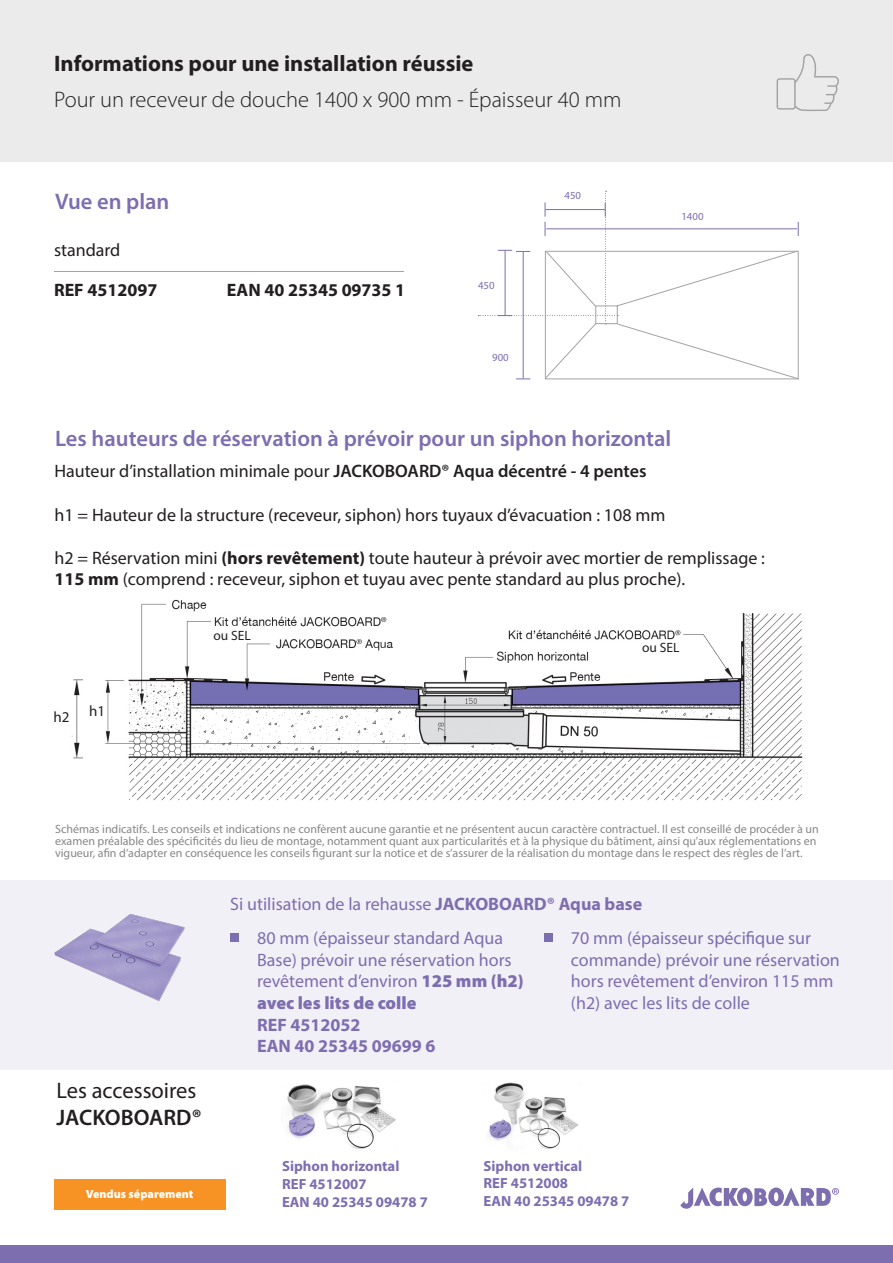
<style>
.page{position:relative;width:893px;height:1263px;background:#fff}
.page>*{position:absolute;margin:0;border:0;box-sizing:border-box;transform-origin:0 0}
.t1{font:600 22.5px "Myriad Pro";color:#7d6eb0}
.t2{font:300 22.5px "Myriad Pro";color:#231f20}
.t3{font:700 22.5px "Myriad Pro";color:#231f20}
.t4{font:22.5px "Myriad Pro";color:#231f20}
.t5{font:600 22.5px "Myriad Pro";color:#231f20}
.t6{font:18px "Myriad Pro";color:#231f20}
.t7{font:18px/21.6px "Myriad Pro";color:#7d6eb0}
.t8{font:700 18px "Myriad Pro";color:#231f20}
.t9{font:700 18px "Myriad Pro";color:#7d6eb0}
.t10{font:15px "Myriad Pro";color:#231f20}
.t11{font:700 14.7px "Myriad Pro";color:#7d6eb0}
.t12{font:13.5px "Myriad Pro";color:#231f20}
.t13{font:12px/12px "Myriad Pro";color:#878787}
.t14{font:900 11.85px "Myriad Pro";color:#fff}
.t15{font:10.8px "Myriad Pro";color:#7d6eb0}
.s1{font-weight:600}
.s2{font-weight:700}
.s3{font-weight:900}
</style>
<div class="page">
<div style="left:0;top:1245px;width:893px;height:18px;background:#7d6eb0"></div>
<svg style="left:680px;top:1187px;width:159px;height:22px"></svg>
<div style="left:0;top:0;width:893px;height:162px;background:#ebebeb"></div>
<svg style="left:777px;top:54px;width:62px;height:57px"></svg>
<hr style="left:54px;top:271px;width:350px;height:1px;background:#a3a3a3">
<img style="left:105px;top:599px;width:698px;height:202px">
<div style="left:90px;top:698px;width:17px;height:29px;background:#fff"></div>
<img style="left:72px;top:679px;width:10px;height:80px">
<div style="left:0;top:880px;width:893px;height:190px;background:#f2f0f7"></div>
<div style="left:230px;top:933px;width:9px;height:9px;background:#7d6eb0"></div>
<div style="left:544px;top:933px;width:9px;height:9px;background:#7d6eb0"></div>
<img style="left:54px;top:914px;width:131px;height:87px">
<div style="left:54px;top:1179px;width:171px;height:31px;background:#f79324"></div>
<img style="left:287px;top:1084px;width:109px;height:65px">
<img style="left:489px;top:1082px;width:90px;height:67px">
<svg style="left:478px;top:191px;width:321px;height:189px"></svg>
<p class="t3" style="left:54px;top:49px;width:421px">Informations pour une installation réussie</p>
<p class="t2" style="left:54px;top:86px;width:569px">Pour un receveur de douche 1400 x 900 mm - Épaisseur 40 mm</p>
<p class="t1" style="left:55px;top:187px;width:116px">Vue en plan</p>
<p class="t6" style="left:54px;top:239px;width:68px">standard</p>
<p class="t8" style="left:54px;top:278px;width:105px">REF 4512097</p>
<p class="t8" style="left:227px;top:278px;width:180px">EAN 40 25345 09735 1</p>
<p class="t15" style="left:478px;top:279px;width:18px">450</p>
<p class="t15" style="left:492px;top:350px;width:18px">900</p>
<p class="t15" style="left:564px;top:189px;width:18px">450</p>
<p class="t15" style="left:681px;top:210px;width:24px">1400</p>
<p class="t1" style="left:55px;top:424px;width:618px">Les hauteurs de réservation à prévoir pour un siphon horizontal</p>
<p class="t6" style="left:54px;top:460px;width:594px">Hauteur d’installation minimale pour <span class="s1">JACKOBOARD® Aqua décentré - 4 pentes</span></p>
<p class="t6" style="left:54px;top:503px;width:612px">h1 = Hauteur de la structure (receveur, siphon) hors tuyaux d’évacuation : 108 mm</p>
<p class="t6" style="left:54px;top:546px;width:712px">h2 = Réservation mini <span class="s2">(hors revêtement)</span> toute hauteur à prévoir avec mortier de remplissage :</p>
<p class="t6" style="left:54px;top:568px;width:632px"><span class="s2">115 mm</span> (comprend : receveur, siphon et tuyau avec pente standard au plus proche).</p>
<p class="t10" style="left:53px;top:707px;width:18px">h2</p>
<p class="t10" style="left:89px;top:702px;width:18px">h1</p>
<p class="t12" style="left:213px;top:627px;width:39px">ou SEL</p>
<p class="t12" style="left:642px;top:639px;width:39px">ou SEL</p>
<p class="t13" style="left:55px;top:822px;width:765px">Schémas indicatifs. Les conseils et indications ne confèrent aucune garantie et ne présentent aucun caractère contractuel. Il est conseillé de procéder à un examen préalable des spécificités du lieu de montage, notamment quant aux particularités et à la physique du bâtiment, ainsi qu’aux réglementations en vigueur, afin d’adapter en conséquence les conseils figurant sur la notice et de s’assurer de la réalisation du montage dans le respect des règles de l’art.</p>
<p class="t7" style="left:230px;top:893px;width:413px">Si utilisation de la rehausse <span class="s2">JACKOBOARD® Aqua base</span></p>
<p class="t4" style="left:56px;top:1077px;width:142px">Les accessoires</p>
<p class="t5" style="left:56px;top:1103px;width:147px">JACKOBOARD®</p>
<p class="t14" style="left:86px;top:1186px;width:109px">Vendus séparement</p>
<p class="t7" style="left:257px;top:927px;width:268px">80 mm (épaisseur standard Aqua<br>Base) prévoir une réservation hors revêtement d’environ <span class="s3">125 mm (h2) avec les lits de colle</span></p>
<p class="t9" style="left:257px;top:1013px;width:105px">REF 4512052</p>
<p class="t9" style="left:257px;top:1034px;width:180px">EAN 40 25345 09699 6</p>
<p class="t7" style="left:571px;top:927px;width:271px">70 mm (épaisseur spécifique sur commande) prévoir une réservation hors revêtement d’environ 115 mm (h2) avec les lits de colle</p>
<p class="t11" style="left:282px;top:1157px;width:119px">Siphon horizontal</p>
<p class="t11" style="left:282px;top:1174px;width:86px">REF 4512007</p>
<p class="t11" style="left:282px;top:1192px;width:147px">EAN 40 25345 09478 7</p>
<p class="t11" style="left:484px;top:1156px;width:100px">Siphon vertical</p>
<p class="t11" style="left:484px;top:1174px;width:86px">REF 4512008</p>
<p class="t11" style="left:484px;top:1191px;width:147px">EAN 40 25345 09478 7</p>
</div>
